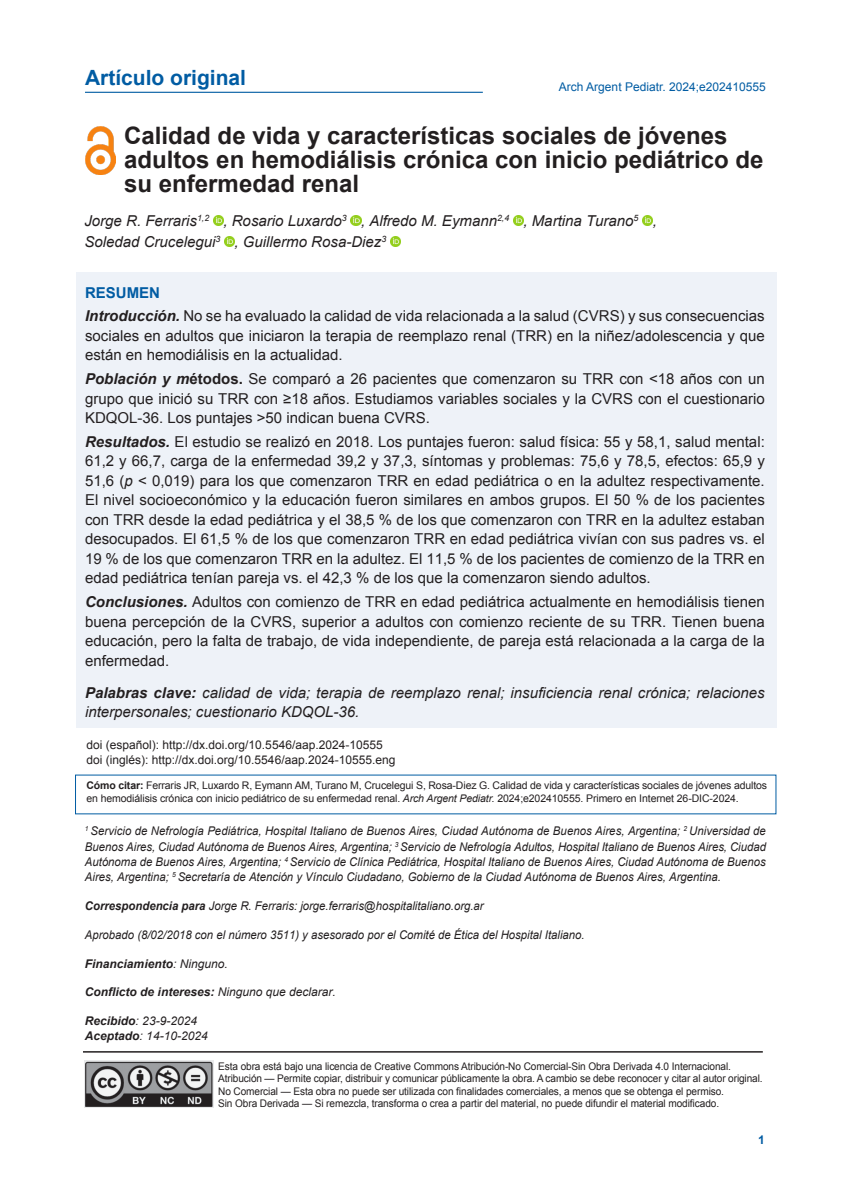
<style>
.page{position:relative;width:851px;height:1191px;background:#fff}
.page>*{position:absolute;margin:0;border:0;box-sizing:border-box;transform-origin:0 0}
._1_Título_Artículo_x{font:700 24px/24px "Arial";color:#231f20}
.t1{font:700 21px "Arial";color:#015ca3}
._4_Resúmen_x_10{font:15px/19.5px "Arial";color:#231f20;text-align:justify}
._4_Resúmen_x_10-2{font:italic 15px/19.5px "Arial";color:#231f20}
._2_Autores_x10{font:italic 15px/21px "Arial";color:#231f20}
._4_Resúmen_x_10-3{font:700 15px "Arial";color:#015ca3}
._0_Texto_x10{font:italic 12px/15px "Arial";color:#231f20;text-align:justify;scale:.95 1}
.t2{font:12px "Arial";color:#231f20}
._0_Texto_x10-2{font:italic 700 12px "Arial";color:#231f20}
._0_Texto_x10-3{font:italic 12px "Arial";color:#231f20}
.t3{font:12px "Arial";color:#015ca3}
.t4{font:700 12px "Arial";color:#015ca3}
.t5{font:10.5px/12px "Arial";letter-spacing:-.01em;color:#231f20;scale:.96 1}
.t6{font:10.5px/12.6px "Arial";letter-spacing:-.01em;color:#231f20}
.s1{font-weight:700;font-style:italic}
.s2{font-weight:700}
.s3{font-style:italic}
.s4{font-weight:400}
</style>
<div class="page">
<div style="left:77px;top:272px;width:700px;height:455px;background:#eef2f8"></div>
<svg style="left:213px;top:215px;width:10px;height:11px"></svg>
<svg style="left:351px;top:215px;width:10px;height:11px"></svg>
<svg style="left:513px;top:215px;width:10px;height:11px"></svg>
<svg style="left:642px;top:215px;width:10px;height:11px"></svg>
<svg style="left:224px;top:236px;width:10px;height:11px"></svg>
<svg style="left:390px;top:236px;width:10px;height:11px"></svg>
<img style="left:85px;top:126px;width:30px;height:49px">
<img style="left:84px;top:1060px;width:130px;height:47px">
<hr style="left:83px;top:1051px;width:679px;height:1px;background:#231f20">
<hr style="left:85px;top:92px;width:398px;height:1px;background:#015ca3">
<h2 class="t1" style="left:85px;top:64px;width:163px">Artículo original</h2>
<p class="t3" style="left:559px;top:79px;width:208px">Arch Argent Pediatr. 2024;e202410555</p>
<p class="_1_Título_Artículo_x" style="left:124px;top:124px;width:640px">Calidad de vida y características sociales de jóvenes adultos en hemodiálisis crónica con inicio pediátrico de su enfermedad renal</p>
<p class="_2_Autores_x10" style="left:84px;top:210px;width:574px">Jorge R. Ferraris<sup>1,2</sup> , Rosario Luxardo<sup>3</sup> , Alfredo M. Eymann<sup>2,4</sup> , Martina Turano<sup>5</sup> ,<br>Soledad Crucelegui<sup>3</sup> , Guillermo Rosa-Diez<sup>3</sup></p>
<p class="_4_Resúmen_x_10-3" style="left:85px;top:282px;width:76px">RESUMEN</p>
<p class="_4_Resúmen_x_10" style="left:85px;top:306px;width:681px"><span class="s1">Introducción.</span> No se ha evaluado la calidad de vida relacionada a la salud (CVRS) y sus consecuencias sociales en adultos que iniciaron la terapia de reemplazo renal (TRR) en la niñez/adolescencia y que están en hemodiálisis en la actualidad.</p>
<p class="_4_Resúmen_x_10" style="left:85px;top:369px;width:681px"><span class="s1">Población y m</span><span class="s2">étodos.</span> Se comparó a 26 pacientes que comenzaron su TRR con &lt;18 años con un grupo que inició su TRR con ≥18 años. Estudiamos variables sociales y la CVRS con el cuestionario KDQOL-36. Los puntajes &gt;50 indican buena CVRS.</p>
<p class="_4_Resúmen_x_10" style="left:85px;top:432px;width:681px"><span class="s1">Resultados.</span> El estudio se realizó en 2018. Los puntajes fueron: salud física: 55 y 58,1, salud mental:<br>61,2 y 66,7, carga de la enfermedad 39,2 y 37,3, síntomas y problemas: 75,6 y 78,5, efectos: 65,9 y 51,6 (<span class="s3">p</span> &lt; 0,019) para los que comenzaron TRR en edad pediátrica o en la adultez respectivamente.<br>El nivel socioeconómico y la educación fueron similares en ambos grupos. El 50 % de los pacientes con TRR desde la edad pediátrica y el 38,5 % de los que comenzaron con TRR en la adultez estaban desocupados. El 61,5 % de los que comenzaron TRR en edad pediátrica vivían con sus padres vs. el 19 % de los que comenzaron TRR en la adultez. El 11,5 % de los pacientes de comienzo de la TRR en edad pediátrica tenían pareja vs. el 42,3 % de los que la comenzaron siendo adultos.</p>
<p class="_4_Resúmen_x_10" style="left:85px;top:592px;width:681px"><span class="s1">Conclusiones.</span> Adultos con comienzo de TRR en edad pediátrica actualmente en hemodiálisis tienen buena percepción de la CVRS, superior a adultos con comienzo reciente de su TRR. Tienen buena educación, pero la falta de trabajo, de vida independiente, de pareja está relacionada a la carga de la enfermedad.</p>
<p class="_4_Resúmen_x_10-2" style="left:85px;top:683px;width:681px"><span class="s2">Palabras clave:</span> calidad de vida; terapia de reemplazo renal; insuficiencia renal crónica; relaciones interpersonales; cuestionario KDQOL-36.</p>
<p class="t2" style="left:86px;top:736px;width:298px">doi (español): http://dx.doi.org/10.5546/aap.2024-10555</p>
<p class="t2" style="left:86px;top:751px;width:310px">doi (inglés): http://dx.doi.org/10.5546/aap.2024-10555.eng</p>
<p class="t6" style="left:86px;top:779px;width:682px"><span class="s2">Cómo citar:</span> Ferraris JR, Luxardo R, Eymann AM, Turano M, Crucelegui S, Rosa-Diez G. Calidad de vida y características sociales de jóvenes adultos en hemodiálisis crónica con inicio pediátrico de su enfermedad renal. <span class="s3">Arch Argent Pediatr.</span> 2024;e202410555. Primero en Internet 26-DIC-2024.</p>
<p class="_0_Texto_x10" style="left:85px;top:824px;width:718px"><sup>1</sup> Servicio de Nefrología Pediátrica, Hospital Italiano de Buenos Aires, Ciudad Autónoma de Buenos Aires, Argentina; <sup>2</sup> Universidad de Buenos Aires, Ciudad Autónoma de Buenos Aires, Argentina; <sup>3</sup> Servicio de Nefrología Adultos, Hospital Italiano de Buenos Aires, Ciudad Autónoma de Buenos Aires, Argentina; <sup>4</sup> Servicio de Clínica Pediátrica, Hospital Italiano de Buenos Aires, Ciudad Autónoma de Buenos Aires, Argentina; <sup>5</sup> Secretaría de Atención y Vínculo Ciudadano, Gobierno de la Ciudad Autónoma de Buenos Aires, Argentina.</p>
<p class="_0_Texto_x10" style="left:85px;top:898px;width:421px"><span class="s2">Correspondencia para</span> Jorge R. Ferraris: jorge.ferraris@hospitalitaliano.org.ar</p>
<p class="_0_Texto_x10" style="left:85px;top:927px;width:527px">Aprobado (8/02/2018 con el número 3511) y asesorado por el Comité de Ética del Hospital Italiano.</p>
<p class="_0_Texto_x10-2" style="left:85px;top:955px;width:144px">Financiamiento<span class="s4">: Ninguno.</span></p>
<p class="_0_Texto_x10-2" style="left:85px;top:984px;width:252px">Conflicto de intereses: <span class="s4">Ninguno que declarar.</span></p>
<p class="_0_Texto_x10-3" style="left:85px;top:1013px;width:114px"><span class="s2">Recibido</span>: 23-9-2024</p>
<p class="_0_Texto_x10-3" style="left:85px;top:1027px;width:124px"><span class="s2">Aceptado</span>: 14-10-2024</p>
<p class="t5" style="left:218px;top:1061px;width:535px">Esta obra está bajo una licencia de Creative Commons Atribución-No Comercial-Sin Obra Derivada 4.0 Internacional.</p>
<p class="t5" style="left:218px;top:1073px;width:568px">Atribución — Permite copiar, distribuir y comunicar públicamente la obra. A cambio se debe reconocer y citar al autor original.<br>No Comercial — Esta obra no puede ser utilizada con finalidades comerciales, a menos que se obtenga el permiso.</p>
<p class="t5" style="left:218px;top:1097px;width:523px">Sin Obra Derivada — Si remezcla, transforma o crea a partir del material, no puede difundir el material modificado.</p>
<p class="t4" style="left:758px;top:1131px;width:8px">1</p>
</div>
